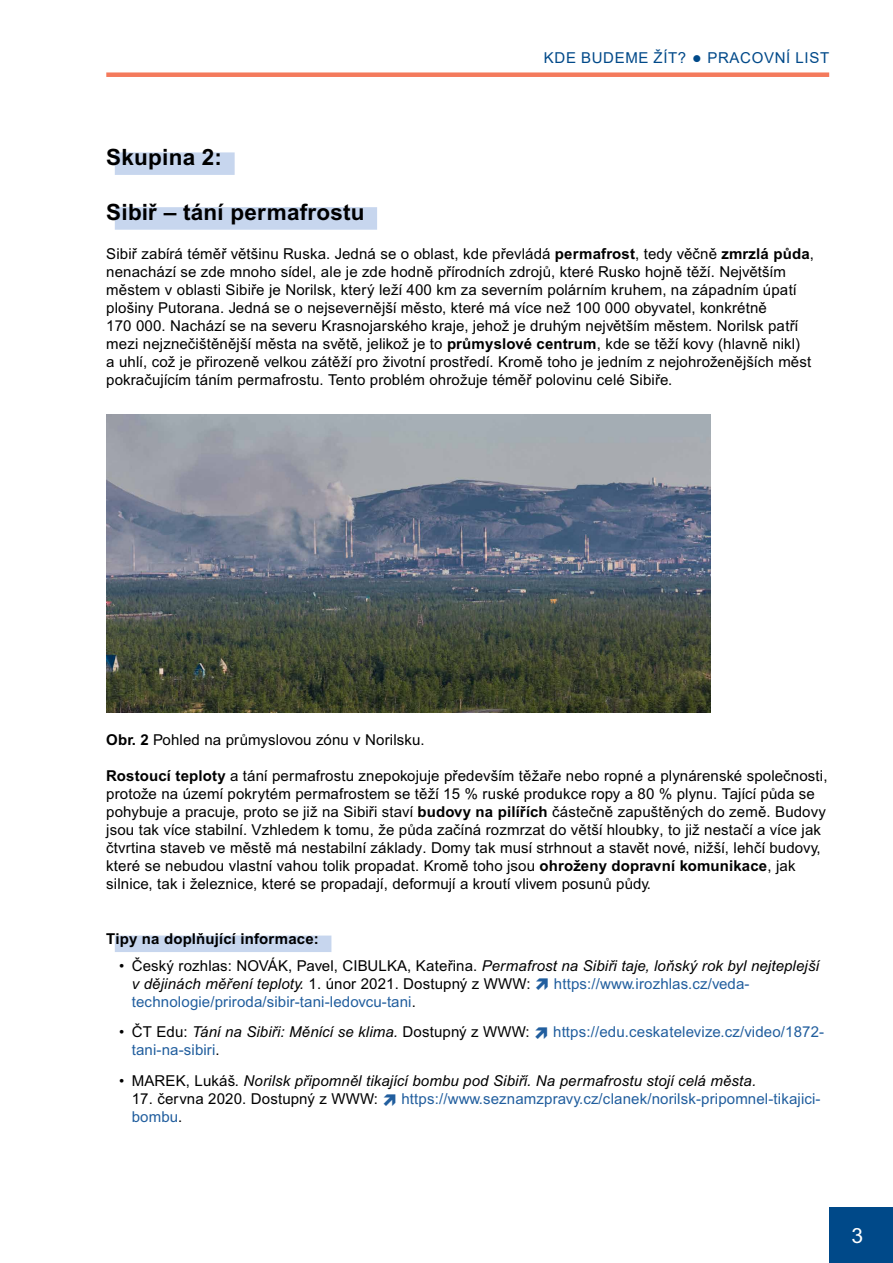
<style>
.page{position:relative;width:893px;height:1263px;background:#fff}
.page>*{position:absolute;margin:0;border:0;box-sizing:border-box;transform-origin:0 0}
.t1{font:700 22.5px "Arial MT Pro";letter-spacing:.01em;color:#000}
.t2{font:21px "Arial MT Pro";color:#fff}
.t3{font:15px/18px "Arial MT Pro";letter-spacing:.01em;color:#000}
.t4{font:italic 15px/18px "Arial MT Pro";letter-spacing:.01em;color:#000}
.t5{font:15px "Arial MT Pro";letter-spacing:.01em;color:#215e9e}
.t6{font:15px "Arial";letter-spacing:.045em;color:#004989}
.t7{font:700 15px "Arial MT Pro";letter-spacing:.01em;color:#000}
.s1{font-weight:700}
.s2{font-style:normal}
.s3{color:#000}
</style>
<div class="page">
<div style="left:829px;top:1207px;width:64px;height:56px;background:#004989"></div>
<div style="left:106px;top:72px;width:723px;height:5px;background:#f47a5c"></div>
<div style="left:115px;top:152px;width:120px;height:23px;background:#c7d6ee"></div>
<div style="left:115px;top:207px;width:262px;height:23px;background:#c7d6ee"></div>
<div style="left:115px;top:935px;width:216px;height:17px;background:#c7d6ee"></div>
<img style="left:106px;top:414px;width:604px;height:299px">
<p class="t6" style="left:544px;top:48px;width:287px">KDE BUDEME ŽÍT? ● PRACOVNÍ LIST</p>
<h1 class="t1" style="left:106px;top:144px;width:117px">Skupina 2:</h1>
<h1 class="t1" style="left:106px;top:199px;width:260px">Sibiř – tání permafrostu</h1>
<p class="t3" style="left:106px;top:246px;width:709px">Sibiř zabírá téměř většinu Ruska. Jedná se o oblast, kde převládá <span class="s1">permafrost</span>, tedy věčně <span class="s1">zmrzlá půda</span>, nenachází se zde mnoho sídel, ale je zde hodně přírodních zdrojů, které Rusko hojně těží. Největším městem v oblasti Sibiře je Norilsk, který leží 400 km za severním polárním kruhem, na západním úpatí plošiny Putorana. Jedná se o nejsevernější město, které má více než 100 000 obyvatel, konkrétně<br>170 000. Nachází se na severu Krasnojarského kraje, jehož je druhým největším městem. Norilsk patří mezi nejznečištěnější města na světě, jelikož je to <span class="s1">průmyslové centrum</span>, kde se těží kovy (hlavně nikl)<br>a uhlí, což je přirozeně velkou zátěží pro životní prostředí. Kromě toho je jedním z nejohroženějších měst pokračujícím táním permafrostu. Tento problém ohrožuje téměř polovinu celé Sibiře.</p>
<p class="t3" style="left:106px;top:732px;width:320px"><span class="s1">Obr. 2</span> Pohled na průmyslovou zónu v Norilsku.</p>
<p class="t3" style="left:106px;top:768px;width:723px"><span class="s1">Rostoucí teploty</span> a tání permafrostu znepokojuje především těžaře nebo ropné a plynárenské společnosti, protože na území pokrytém permafrostem se těží 15 % ruské produkce ropy a 80 % plynu. Tající půda se pohybuje a pracuje, proto se již na Sibiři staví <span class="s1">budovy na pilířích</span> částečně zapuštěných do země. Budovy jsou tak více stabilní. Vzhledem k tomu, že půda začíná rozmrzat do větší hloubky, to již nestačí a více jak čtvrtina staveb ve městě má nestabilní základy. Domy tak musí strhnout a stavět nové, nižší, lehčí budovy, které se nebudou vlastní vahou tolik propadat. Kromě toho jsou <span class="s1">ohroženy dopravní komunikace</span>, jak silnice, tak i železnice, které se propadají, deformují a kroutí vlivem posunů půdy.</p>
<p class="t7" style="left:106px;top:930px;width:214px">Tipy na doplňující informace:</p>
<p class="t4" style="left:132px;top:957px;width:689px;text-indent:-13px"><span class="s2">• Český rozhlas: NOVÁK, Pavel, CIBULKA, Kateřina.</span> Permafrost na Sibiři taje, loňský rok byl nejteplejší v dějinách měření teploty. <span class="s2">1. únor 2021. Dostupný z WWW:</span></p>
<p class="t5" style="left:554px;top:975px;width:197px">https://www.irozhlas.cz/veda-</p>
<p class="t5" style="left:132px;top:993px;width:286px">technologie/priroda/sibir-tani-ledovcu-tani<span class="s3">.</span></p>
<p class="t4" style="left:119px;top:1024px;width:412px"><span class="s2">• ČT Edu:</span> Tání na Sibiři: Měnící se klima. <span class="s2">Dostupný z WWW:</span></p>
<p class="t5" style="left:553px;top:1023px;width:273px">https://edu.ceskatelevize.cz/video/1872-</p>
<p class="t5" style="left:132px;top:1041px;width:89px">tani-na-sibiri<span class="s3">.</span></p>
<p class="t4" style="left:119px;top:1072px;width:639px"><span class="s2">• MAREK, Lukáš.</span> Norilsk připomněl tikající bombu pod Sibiří. Na permafrostu stojí celá města.</p>
<p class="t3" style="left:132px;top:1090px;width:248px">17. června 2020. Dostupný z WWW:</p>
<p class="t5" style="left:401px;top:1090px;width:421px">https://www.seznamzpravy.cz/clanek/norilsk-pripomnel-tikajici-</p>
<p class="t5" style="left:132px;top:1108px;width:52px">bombu<span class="s3">.</span></p>
<h2 class="t2" style="left:851px;top:1224px;width:13px">3</h2>
</div>
